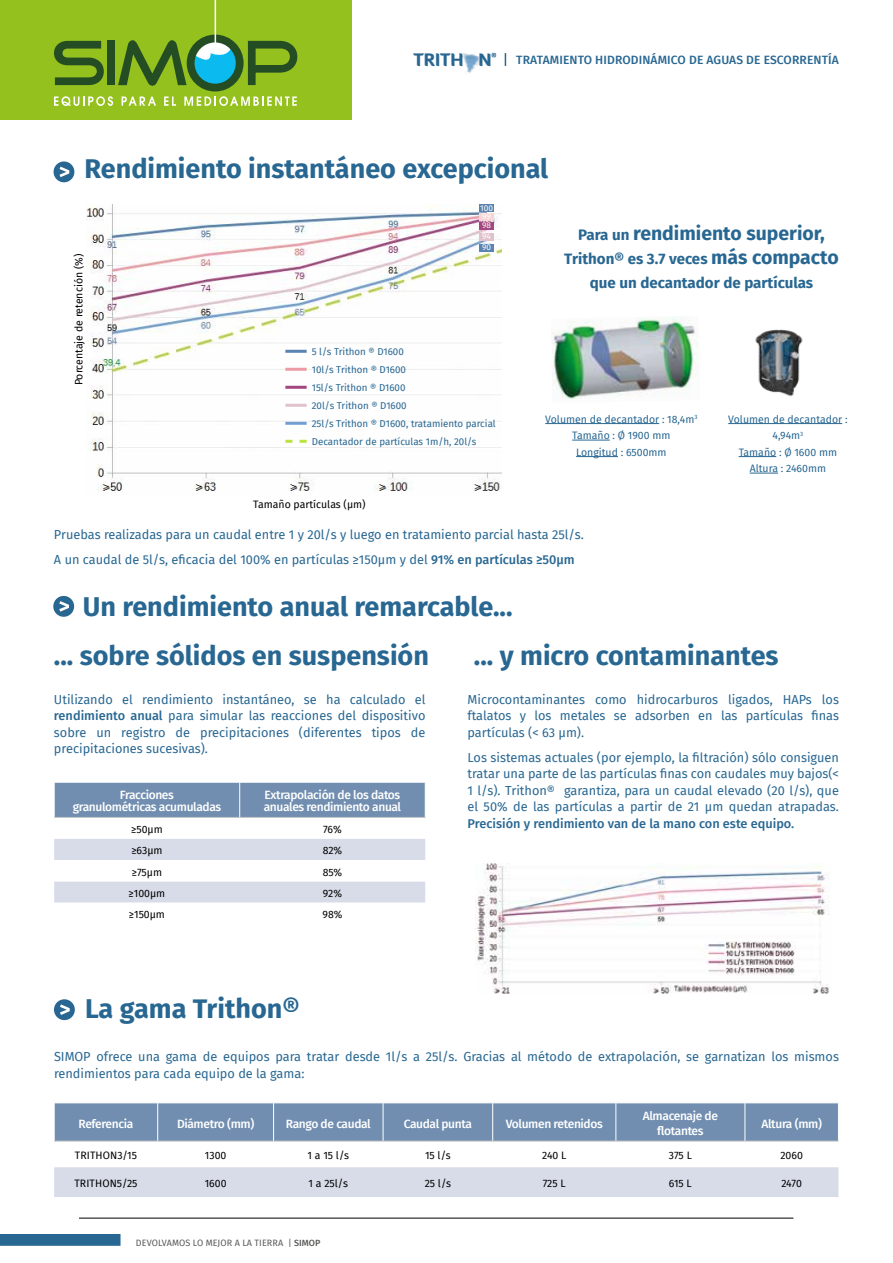
<style>
.page{position:relative;width:893px;height:1263px;background:#fff}
.page>*{position:absolute;margin:0;border:0;box-sizing:border-box;transform-origin:0 0}
.t1{font:700 27px "Fira Sans";color:#286792}
.t2{font:700 19.5px "Fira Sans";color:#286792}
.t3{font:900 17.25px "Diavlo";color:#286792}
.t4{font:700 15.15px/23.7px "Fira Sans";color:#286792;text-align:center}
.t5{font:12.75px/16.5px "Fira Sans";color:#286792;text-align:justify}
.t6{font:500 12.75px "Fira Sans";color:#286792}
.t7{font:500 12px/12px "Fira Sans";letter-spacing:-.03em;color:#fff;text-align:center}
.t8{font:500 12px "Fira Sans";letter-spacing:.01em;color:#286792}
.t9{font:10.5px "Fira Sans";color:#000}
.t10{font:10.5px/16.5px "Fira Sans";color:#286792;text-align:center}
.t11{font:900 10.05px "Diavlo";color:#286792}
.t12{font:9.75px/18px "Fira Sans";color:#286792}
.t13{font:9px "Fira Sans";letter-spacing:.01em;color:#575756}
.t14{font:8.25px "Fira Sans";color:#fff}
.s1{font-size:15.15px}
.s2{font-size:19.5px}
.s3{font-weight:500}
</style>
<div class="page">
<div style="left:55px;top:783px;width:370px;height:34px;background:#718eb0"></div>
<svg style="left:54px;top:839px;width:371px;height:64px"></svg>
<hr style="left:54px;top:817px;width:186px;height:1px;background:#c6c6c6">
<hr style="left:239px;top:782px;width:1px;height:35px;background:#fff">
<hr style="left:240px;top:817px;width:185px;height:1px;background:#c6c6c6">
<div style="left:55px;top:1103px;width:783px;height:38px;background:#718eb0"></div>
<div style="left:54px;top:1167px;width:784px;height:30px;background:#d7dce8"></div>
<hr style="left:383px;top:1103px;width:1px;height:38px;background:#fff">
<hr style="left:492px;top:1103px;width:1px;height:38px;background:#fff">
<hr style="left:616px;top:1103px;width:1px;height:38px;background:#fff">
<hr style="left:745px;top:1103px;width:1px;height:38px;background:#fff">
<hr style="left:157px;top:1103px;width:1px;height:38px;background:#fff">
<hr style="left:54px;top:1141px;width:104px;height:1px;background:#c6c6c6">
<hr style="left:158px;top:1141px;width:116px;height:1px;background:#c6c6c6">
<hr style="left:273px;top:1103px;width:1px;height:38px;background:#fff">
<hr style="left:274px;top:1141px;width:109px;height:1px;background:#c6c6c6">
<hr style="left:383px;top:1141px;width:110px;height:1px;background:#c6c6c6">
<hr style="left:493px;top:1141px;width:123px;height:1px;background:#c6c6c6">
<hr style="left:616px;top:1141px;width:129px;height:1px;background:#c6c6c6">
<hr style="left:745px;top:1141px;width:94px;height:1px;background:#c6c6c6">
<div style="left:54px;top:161px;width:20px;height:21px;background:#286792;border-radius:50%"></div>
<svg style="left:60px;top:167px;width:9px;height:10px"></svg>
<div style="left:53px;top:596px;width:21px;height:21px;background:#286792;border-radius:50%"></div>
<svg style="left:59px;top:601px;width:10px;height:11px"></svg>
<div style="left:54px;top:999px;width:21px;height:21px;background:#286792;border-radius:50%"></div>
<svg style="left:60px;top:1004px;width:10px;height:11px"></svg>
<hr style="left:79px;top:1218px;width:714px;height:1px;background:#000">
<img style="left:755px;top:329px;width:48px;height:68px">
<hr style="left:728px;top:423px;width:114px;height:1px;background:#286792">
<hr style="left:739px;top:456px;width:37px;height:1px;background:#286792">
<svg style="left:750px;top:473px;width:28px;height:1px"></svg>
<img style="left:475px;top:863px;width:355px;height:131px">
<img style="left:552px;top:316px;width:146px;height:83px">
<hr style="left:545px;top:423px;width:114px;height:1px;background:#286792">
<hr style="left:572px;top:440px;width:38px;height:1px;background:#286792">
<hr style="left:576px;top:456px;width:42px;height:1px;background:#286792">
<img style="left:86px;top:204px;width:416px;height:287px">
<div style="left:479px;top:204px;width:15px;height:8px;background:#5a83b0"></div>
<hr style="left:285px;top:350px;width:22px;height:3px;background:#5983b0">
<hr style="left:285px;top:368px;width:22px;height:3px;background:#ec9ba4">
<hr style="left:285px;top:386px;width:22px;height:3px;background:#a1467e">
<hr style="left:285px;top:404px;width:22px;height:3px;background:#e0c2cd">
<hr style="left:285px;top:422px;width:22px;height:3px;background:#729fcf">
<svg style="left:285px;top:440px;width:22px;height:3px"></svg>
<div style="left:479px;top:233px;width:15px;height:8px;background:#e0c2cd"></div>
<div style="left:479px;top:222px;width:15px;height:8px;background:#a24780"></div>
<div style="left:479px;top:213px;width:15px;height:8px;background:#f8d6d7"></div>
<div style="left:479px;top:244px;width:15px;height:8px;background:#5a83b0"></div>
<div style="left:0;top:0;width:351px;height:119px;background:#95c11f"></div>
<svg style="left:54px;top:35px;width:243px;height:71px"></svg>
<hr style="left:215px;top:0;width:1px;height:47px;background:#fff">
<svg style="left:505px;top:53px;width:1px;height:13px"></svg>
<img style="left:461px;top:53px;width:19px;height:20px">
<div style="left:1px;top:1235px;width:119px;height:10px;background:#286792"></div>
<div style="left:0;top:1234px;width:121px;height:12px;border:2px solid #286792"></div>
<p class="t11" style="left:492px;top:50px;width:7px">®</p>
<h3 class="t3" style="left:414px;top:48px;width:80px">TRITH N</h3>
<p class="t8" style="left:516px;top:51px;width:324px">TRATAMIENTO HIDRODINÁMICO DE AGUAS DE ESCORRENTÍA</p>
<h1 class="t1" style="left:85px;top:146px;width:465px">Rendimiento instantáneo excepcional</h1>
<p class="t9" style="left:71px;top:385px;width:133px;rotate:-90deg">Porcentaje de retención (%)</p>
<p class="t14" style="left:480px;top:201px;width:14px">100</p>
<p class="t14" style="left:482px;top:210px;width:10px">99</p>
<p class="t14" style="left:482px;top:241px;width:10px">90</p>
<p class="t14" style="left:482px;top:219px;width:10px">98</p>
<p class="t14" style="left:482px;top:230px;width:10px">94</p>
<p class="t12" style="left:312px;top:342px;width:185px">5 l/s Trithon ® D1600<br>10l/s Trithon ® D1600<br>15l/s Trithon ® D1600<br>20l/s Trithon ® D1600<br>25l/s Trithon ® D1600, tratamiento parcial<br>Decantador de partículas 1m/h, 20l/s</p>
<p class="t9" style="left:253px;top:496px;width:114px">Tamaño partículas (µm)</p>
<h2 class="t2" style="left:578px;top:217px;width:248px"><span class="s1">Para un</span> rendimiento superior,</h2>
<p class="t4" style="left:564px;top:246px;width:276px">Trithon® es 3.7 veces <span class="s2">más compacto </span>que un decantador de partículas</p>
<p class="t10" style="left:545px;top:411px;width:154px">Volumen de decantador : 18,4m<sup>3<br></sup>Tamaño : Ø 1900 mm<br>Longitud : 6500mm</p>
<p class="t10" style="left:728px;top:411px;width:121px">Volumen de decantador :<br>4,94m<sup>3<br></sup>Tamaño : Ø 1600 mm<br>Altura : 2460mm</p>
<p class="t5" style="left:54px;top:521px;width:531px;line-height:25px">Pruebas realizadas para un caudal entre 1 y 20l/s y luego en tratamiento parcial hasta 25l/s.<br>A un caudal de 5l/s, eficacia del 100% en partículas ≥150µm y del <span class="s3">91% en partículas ≥50µm</span></p>
<h1 class="t1" style="left:83px;top:584px;width:431px">Un rendimiento anual remarcable...</h1>
<h1 class="t1" style="left:54px;top:632px;width:376px">... sobre sólidos en suspensión</h1>
<h1 class="t1" style="left:474px;top:632px;width:306px">... y micro contaminantes</h1>
<p class="t5" style="left:54px;top:690px;width:373px">Utilizando el rendimiento instantáneo, se ha calculado el <span class="s3">rendimiento anual</span> para simular las reacciones del dispositivo sobre un registro de precipitaciones (diferentes tipos de precipitaciones sucesivas).</p>
<p class="t5" style="left:468px;top:690px;width:373px">Microcontaminantes como hidrocarburos ligados, HAPs los ftalatos y los metales se adsorben en las partículas finas partículas (&lt; 63 µm).</p>
<p class="t5" style="left:468px;top:748px;width:373px">Los sistemas actuales (por ejemplo, la filtración) sólo consiguen tratar una parte de las partículas finas con caudales muy bajos(&lt; 1 l/s). Trithon® garantiza, para un caudal elevado (20 l/s), que el 50% de las partículas a partir de 21 µm quedan atrapadas.</p>
<p class="t6" style="left:468px;top:813px;width:328px">Precisión y rendimiento van de la mano con este equipo.</p>
<p class="t7" style="left:73px;top:789px;width:150px">Fracciones<br>granulométricas acumuladas</p>
<p class="t7" style="left:264px;top:789px;width:139px;text-align:left">Extrapolación de los datos anuales rendimiento anual</p>
<p class="t9" style="left:131px;top:821px;width:33px">≥50μm</p>
<p class="t9" style="left:323px;top:821px;width:20px">76%</p>
<p class="t9" style="left:131px;top:843px;width:33px">≥63μm</p>
<p class="t9" style="left:323px;top:843px;width:21px">82%</p>
<p class="t9" style="left:132px;top:864px;width:32px">≥75μm</p>
<p class="t9" style="left:323px;top:864px;width:21px">85%</p>
<p class="t9" style="left:129px;top:885px;width:38px">≥100μm</p>
<p class="t9" style="left:323px;top:885px;width:21px">92%</p>
<p class="t9" style="left:129px;top:907px;width:38px">≥150μm</p>
<p class="t9" style="left:322px;top:907px;width:21px">98%</p>
<h1 class="t1" style="left:85px;top:985px;width:216px">La gama Trithon®</h1>
<p class="t5" style="left:54px;top:1048px;width:786px">SIMOP ofrece una gama de equipos para tratar desde 1l/s a 25l/s. Gracias al método de extrapolación, se garnatizan los mismos rendimientos para cada equipo de la gama:</p>
<p class="t7" style="left:79px;top:1117px;width:56px">Referencia</p>
<p class="t7" style="left:177px;top:1117px;width:79px">Diámetro (mm)</p>
<p class="t7" style="left:286px;top:1117px;width:86px">Rango de caudal</p>
<p class="t7" style="left:404px;top:1117px;width:70px">Caudal punta</p>
<p class="t7" style="left:506px;top:1117px;width:99px">Volumen retenidos</p>
<p class="t7" style="left:643px;top:1108px;width:77px;line-height:15px">Almacenaje de flotantes</p>
<p class="t7" style="left:761px;top:1117px;width:62px">Altura (mm)</p>
<p class="t9" style="left:75px;top:1147px;width:64px">TRITHON3/15</p>
<p class="t9" style="left:205px;top:1147px;width:23px">1300</p>
<p class="t9" style="left:308px;top:1147px;width:43px">1 a 15 l/s</p>
<p class="t9" style="left:425px;top:1147px;width:27px">15 l/s</p>
<p class="t9" style="left:542px;top:1147px;width:26px">240 L</p>
<p class="t9" style="left:669px;top:1147px;width:24px">375 L</p>
<p class="t9" style="left:780px;top:1147px;width:24px">2060</p>
<p class="t9" style="left:74px;top:1175px;width:65px">TRITHON5/25</p>
<p class="t9" style="left:205px;top:1175px;width:23px">1600</p>
<p class="t9" style="left:309px;top:1175px;width:41px">1 a 25l/s</p>
<p class="t9" style="left:425px;top:1175px;width:28px">25 l/s</p>
<p class="t9" style="left:543px;top:1175px;width:24px">725 L</p>
<p class="t9" style="left:669px;top:1175px;width:24px">615 L</p>
<p class="t9" style="left:781px;top:1175px;width:22px">2470</p>
<p class="t13" style="left:136px;top:1236px;width:186px">DEVOLVAMOS LO MEJOR A LA TIERRA | <span class="s3">SIMOP</span></p>
</div>
